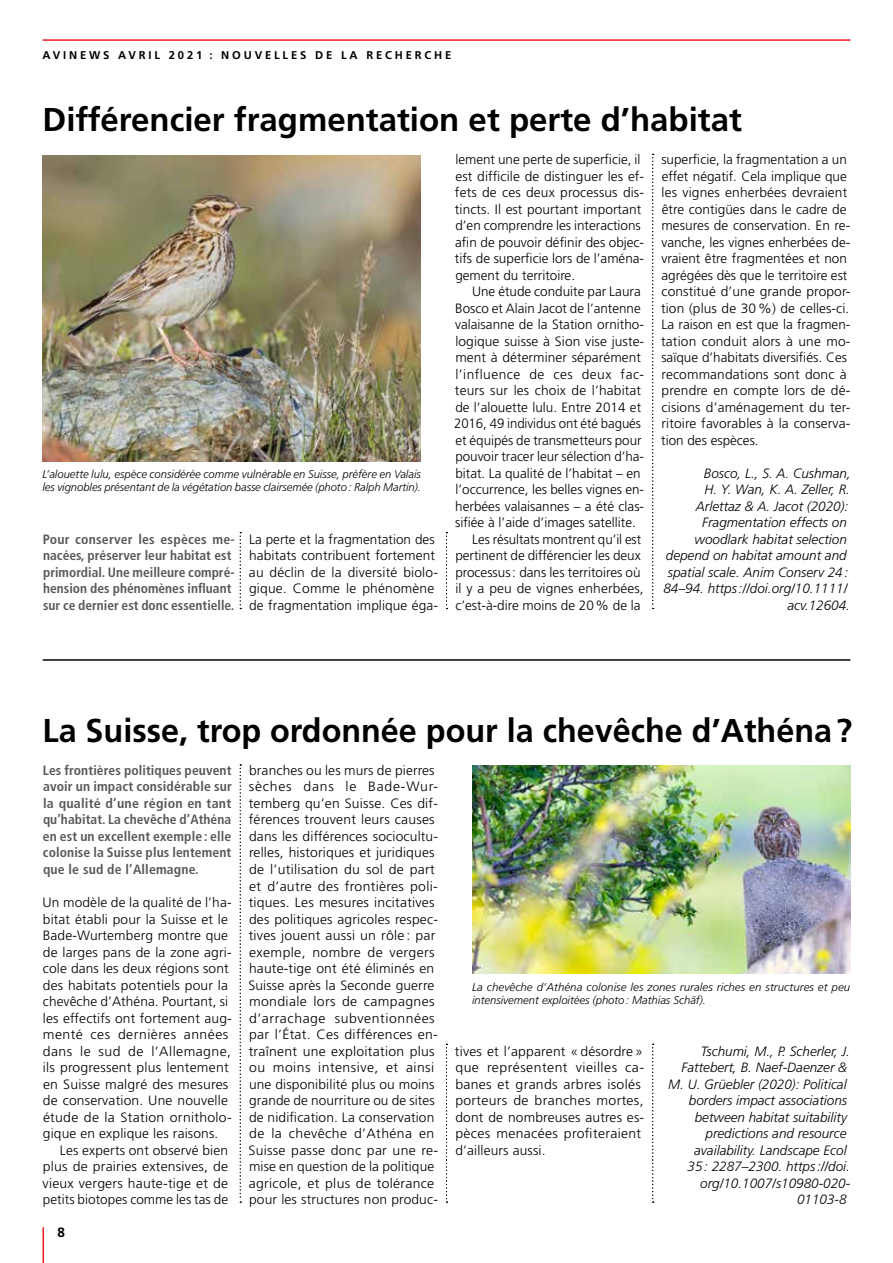
<style>
.page{position:relative;width:893px;height:1263px;background:#fff}
.page>*{position:absolute;margin:0;border:0;box-sizing:border-box;transform-origin:0 0}
.t1{font:700 33px "Frutiger";color:#000}
.t2{font:300 13.5px/16.5px "Frutiger";letter-spacing:.01em;color:#000}
.t3{font:italic 300 13.5px/16.5px "Frutiger";color:#000;text-align:right}
.t4{font:700 condensed 13.5px/16.5px "Frutiger";color:#58595b}
.t5{font:300 13.5px "Frutiger";letter-spacing:.01em;color:#000;scale:1.04 1}
.t6{font:300 13.5px "Frutiger";letter-spacing:.03em;color:#000;scale:1.04 1}
.t7{font:300 13.5px "Frutiger";letter-spacing:.03em;color:#000}
.t8{font:700 13.5px "Frutiger";color:#000}
.t9{font:italic 300 11.25px/13.5px "Frutiger";color:#000}
.t10{font:700 11.25px "Frutiger";letter-spacing:.25em;color:#000}
</style>
<div class="page">
<hr style="left:43px;top:1227px;width:1px;height:36px;background:#ed1d24">
<hr style="left:43px;top:39px;width:807px;height:2px;background:#ed1d24">
<img style="left:43px;top:155px;width:378px;height:306px">
<hr style="left:43px;top:659px;width:807px;height:2px;background:#000">
<img style="left:472px;top:765px;width:378px;height:208px">
<svg style="left:240px;top:532px;width:1px;height:77px"></svg>
<svg style="left:446px;top:532px;width:1px;height:77px"></svg>
<svg style="left:652px;top:154px;width:2px;height:455px"></svg>
<svg style="left:240px;top:764px;width:1px;height:439px"></svg>
<svg style="left:446px;top:1044px;width:1px;height:159px"></svg>
<svg style="left:652px;top:1044px;width:2px;height:159px"></svg>
<p class="t10" style="left:43px;top:49px;width:410px">AVINEWS AVRIL 2021 : NOUVELLES DE LA RECHERCHE</p>
<h1 class="t1" style="left:43px;top:101px;width:701px">Différencier fragmentation et perte d’habitat</h1>
<p class="t9" style="left:43px;top:467px;width:380px">L’alouette lulu, espèce considérée comme vulnérable en Suisse, préfère en Valais les vignobles présentant de la végétation basse clairsemée (photo : Ralph Martin).</p>
<p class="t4" style="left:43px;top:531px;width:193px">Pour conserver les espèces me&shy;nacées, préserver leur habitat est primordial. Une meilleure compré&shy;hension des phénomènes influant sur ce dernier est donc essentielle.</p>
<p class="t2" style="left:249px;top:531px;width:190px">La perte et la fragmentation des habitats contribuent fortement au déclin de la diversité biolo&shy;gique. Comme le phénomène de fragmentation implique éga-</p>
<p class="t2" style="left:455px;top:151px;width:191px">lement une perte de superficie, il est difficile de distinguer les ef&shy;fets de ces deux processus dis&shy;tincts. Il est pourtant important d’en comprendre les interactions afin de pouvoir définir des objec&shy;tifs de superficie lors de l’aména&shy;gement du territoire.</p>
<p class="t2" style="left:472px;top:283px;width:170px">Une étude conduite par Laura</p>
<p class="t2" style="left:455px;top:300px;width:187px">Bosco et Alain Jacot de l’antenne</p>
<p class="t2" style="left:455px;top:316px;width:190px">valaisanne de la Station ornitho-</p>
<p class="t2" style="left:455px;top:333px;width:190px">logique suisse à Sion vise juste-</p>
<p class="t2" style="left:455px;top:349px;width:187px">ment à déterminer séparément</p>
<p class="t7" style="left:455px;top:367px;width:190px">l’influence de ces deux fac-</p>
<p class="t2" style="left:455px;top:382px;width:188px">teurs sur les choix de l’habitat</p>
<p class="t2" style="left:455px;top:399px;width:187px">de l’alouette lulu. Entre 2014 et</p>
<p class="t2" style="left:454px;top:415px;width:188px">2016, 49 individus ont été bagués</p>
<p class="t2" style="left:455px;top:432px;width:188px">et équipés de transmetteurs pour</p>
<p class="t2" style="left:455px;top:448px;width:190px">pouvoir tracer leur sélection d’ha-</p>
<p class="t2" style="left:455px;top:465px;width:187px">bitat. La qualité de l’habitat – en</p>
<p class="t2" style="left:455px;top:481px;width:190px">l’occurrence, les belles vignes en-</p>
<p class="t2" style="left:455px;top:498px;width:190px">herbées valaisannes – a été clas-</p>
<p class="t2" style="left:455px;top:514px;width:182px">sifiée à l’aide d’images satellite.</p>
<p class="t2" style="left:472px;top:531px;width:170px">Les résultats montrent qu’il est</p>
<p class="t2" style="left:455px;top:547px;width:187px">pertinent de différencier les deux</p>
<p class="t2" style="left:455px;top:564px;width:187px">processus: dans les territoires où</p>
<p class="t2" style="left:455px;top:580px;width:190px">il y a peu de vignes enherbées,</p>
<p class="t2" style="left:455px;top:597px;width:187px">c’est-à-dire moins de 20% de la</p>
<p class="t2" style="left:661px;top:151px;width:191px">superficie, la fragmentation a un effet négatif. Cela implique que les vignes enherbées devraient être contigües dans le cadre de mesures de conservation. En re&shy;vanche, les vignes enherbées de&shy;vraient être fragmentées et non agrégées dès que le territoire est constitué d’une grande propor&shy;tion (plus de 30%) de celles-ci.<br>La raison en est que la fragmen&shy;tation conduit alors à une mo&shy;saïque d’habitats diversifiés. Ces recommandations sont donc à prendre en compte lors de dé&shy;cisions d’aménagement du ter&shy;ritoire favorables à la conserva&shy;tion des espèces.</p>
<p class="t3" style="left:704px;top:465px;width:149px">Bosco, L., S. A. Cushman,</p>
<p class="t3" style="left:704px;top:481px;width:147px">H. Y. Wan, K. A. Zeller, R.</p>
<p class="t3" style="left:696px;top:498px;width:154px">Arlettaz &amp; A. Jacot (2020):</p>
<p class="t3" style="left:702px;top:514px;width:146px">Fragmentation effects on</p>
<p class="t3" style="left:695px;top:531px;width:154px">woodlark habitat selection</p>
<p class="t3" style="left:666px;top:547px;width:182px">depend on habitat amount and</p>
<p class="t3" style="left:668px;top:564px;width:182px">spatial scale. Anim Conserv 24:</p>
<p class="t3" style="left:663px;top:580px;width:186px">84–94. https://doi.org/10.1111/</p>
<p class="t3" style="left:787px;top:597px;width:64px">acv.12604.</p>
<h1 class="t1" style="left:43px;top:711px;width:811px">La Suisse, trop ordonnée pour la chevêche d’Athéna?</h1>
<p class="t4" style="left:43px;top:762px;width:191px;text-align:justify">Les frontières politiques peuvent avoir un impact considérable sur la qualité d’une région en tant qu’habitat. La chevêche d’Athéna en est un excellent exemple : elle colonise la Suisse plus lentement que le sud de l’Allemagne.</p>
<p class="t2" style="left:43px;top:894px;width:191px">Un modèle de la qualité de l’ha-</p>
<p class="t2" style="left:43px;top:910px;width:187px">bitat établi pour la Suisse et le</p>
<p class="t2" style="left:43px;top:927px;width:187px">Bade-Wurtemberg montre que</p>
<p class="t2" style="left:43px;top:943px;width:190px">de larges pans de la zone agri-</p>
<p class="t2" style="left:43px;top:960px;width:187px">cole dans les deux régions sont</p>
<p class="t2" style="left:43px;top:976px;width:187px">des habitats potentiels pour la</p>
<p class="t2" style="left:43px;top:993px;width:187px">chevêche d’Athéna. Pourtant, si</p>
<p class="t2" style="left:43px;top:1009px;width:190px">les effectifs ont fortement aug-</p>
<p class="t6" style="left:43px;top:1027px;width:180px">menté ces dernières années</p>
<p class="t6" style="left:43px;top:1043px;width:183px">dans le sud de l’Allemagne,</p>
<p class="t5" style="left:43px;top:1060px;width:180px">ils progressent plus lentement</p>
<p class="t5" style="left:43px;top:1076px;width:180px">en Suisse malgré des mesures</p>
<p class="t2" style="left:43px;top:1092px;width:187px">de conservation. Une nouvelle</p>
<p class="t5" style="left:43px;top:1109px;width:183px">étude de la Station ornitholo-</p>
<p class="t2" style="left:43px;top:1125px;width:177px">gique en explique les raisons.</p>
<p class="t2" style="left:60px;top:1141px;width:170px">Les experts ont observé bien</p>
<p class="t5" style="left:43px;top:1159px;width:180px">plus de prairies extensives, de</p>
<p class="t5" style="left:43px;top:1175px;width:180px">vieux vergers haute-tige et de</p>
<p class="t2" style="left:43px;top:1191px;width:187px">petits biotopes comme les tas de</p>
<p class="t8" style="left:57px;top:1224px;width:9px">8</p>
<p class="t2" style="left:248px;top:762px;width:191px">branches ou les murs de pierres sèches dans le Bade-Wur&shy;temberg qu’en Suisse. Ces dif&shy;férences trouvent leurs causes dans les différences sociocultu&shy;relles, historiques et juridiques de l’utilisation du sol de part et d’autre des frontières poli&shy;tiques. Les mesures incitatives des politiques agricoles respec&shy;tives jouent aussi un rôle : par exemple, nombre de vergers haute-tige ont été éliminés en<br>Suisse après la Seconde guerre mondiale lors de campagnes d’arrachage subventionnées par l’État. Ces différences en&shy;traînent une exploitation plus ou moins intensive, et ainsi une disponibilité plus ou moins grande de nourriture ou de sites de nidification. La conservation de la chevêche d’Athéna en<br>Suisse passe donc par une re&shy;mise en question de la politique agricole, et plus de tolérance pour les structures non produc-</p>
<p class="t9" style="left:472px;top:980px;width:380px">La chevêche d’Athéna colonise les zones rurales riches en structures et peu intensivement exploitées (photo: Mathias Schäf).</p>
<p class="t2" style="left:455px;top:1042px;width:191px">tives et l’apparent « désordre » que représentent vieilles ca&shy;banes et grands arbres isolés porteurs de branches mortes, dont de nombreuses autres es&shy;pèces menacées profiteraient d’ailleurs aussi.</p>
<p class="t3" style="left:668px;top:1042px;width:184px">Tschumi, M., P. Scherler, J.<br>Fattebert, B. Naef-Daenzer &amp;<br>M. U. Grüebler (2020): Political borders impact associations between habitat suitability predictions and resource availability. Landscape Ecol<br>35: 2287–2300. https://doi. org/10.1007/s10980-020-<br>01103-8</p>
</div>
